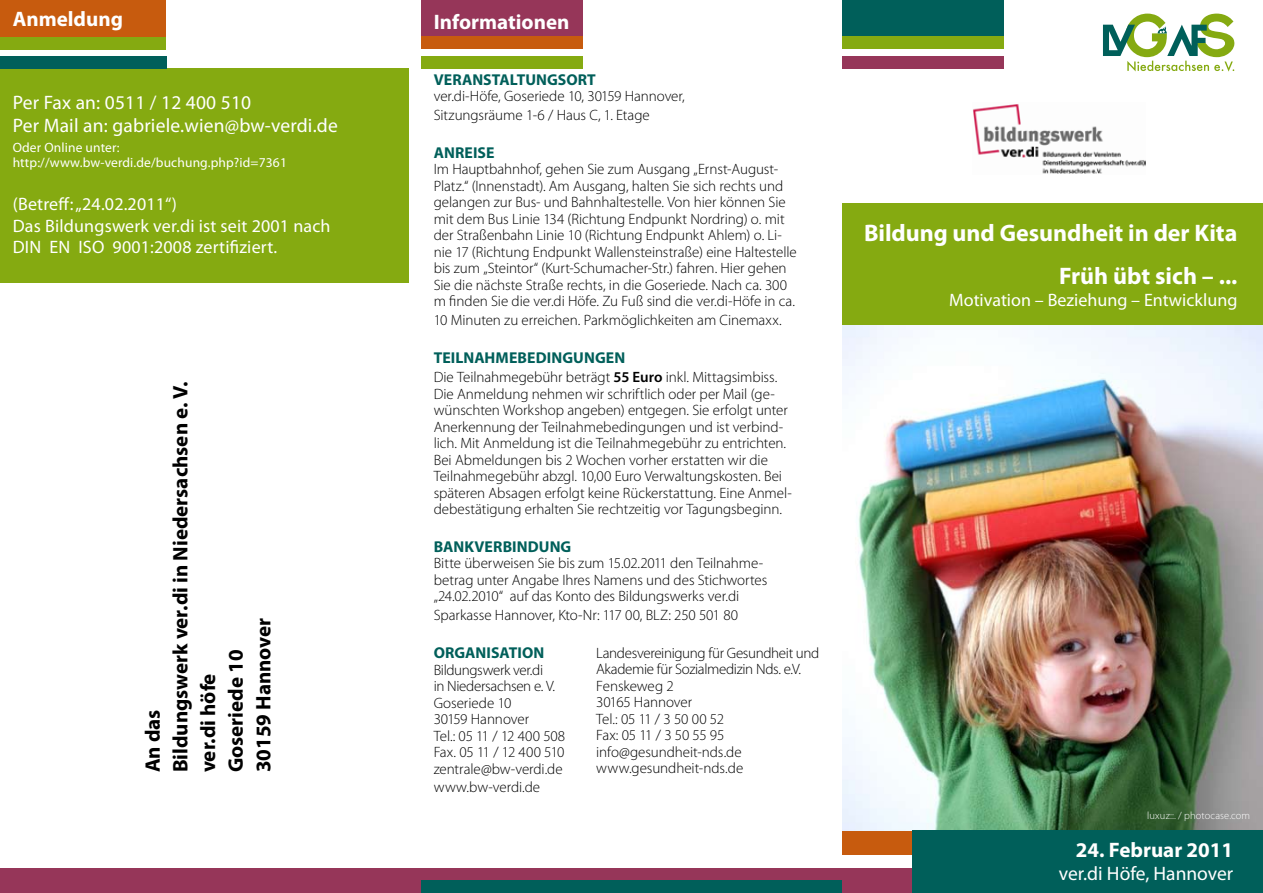
<style>
.page{position:relative;width:1263px;height:893px;background:#fff}
.page>*{position:absolute;margin:0;border:0;box-sizing:border-box;transform-origin:0 0}
.t1{font:700 24px/43.2px "Myriad Pro";color:#fff;text-align:right}
.t2{font:700 21px/27.6px "Myriad Pro";color:#000}
.t3{font:700 21px "Myriad Pro";color:#fff}
.t4{font:19.5px/23.4px "Myriad Pro";letter-spacing:.01em;color:#fff}
.t5{font:18px/21.6px "Myriad Pro";letter-spacing:.01em;color:#fff}
.t6{font:700 15.75px "Myriad Pro";letter-spacing:.01em;color:#005f5a}
.t7{font:300 15px/16.5px "Myriad Pro";letter-spacing:-.005em;color:#000}
.t8{font:13.5px/15px "Myriad Pro";letter-spacing:.01em;color:#fff}
.t9{font:300 10.5px "Myriad Pro";letter-spacing:.015em;color:#fff}
.s1{font-weight:600}
</style>
<div class="page">
<div style="left:0;top:68px;width:408px;height:215px;background:#85aa11"></div>
<div style="left:421px;top:0;width:162px;height:37px;background:#963659"></div>
<div style="left:0;top:0;width:166px;height:37px;background:#c75b0e"></div>
<div style="left:421px;top:56px;width:162px;height:13px;background:#85aa11"></div>
<div style="left:0;top:37px;width:166px;height:13px;background:#85aa11"></div>
<div style="left:0;top:56px;width:166px;height:13px;background:#005f5a"></div>
<div style="left:421px;top:36px;width:162px;height:13px;background:#c75b0e"></div>
<svg style="left:1103px;top:14px;width:131px;height:58px"></svg>
<img style="left:842px;top:325px;width:421px;height:506px">
<div style="left:842px;top:868px;width:72px;height:25px;background:#963659"></div>
<div style="left:842px;top:204px;width:421px;height:121px;background:#85aa11"></div>
<div style="left:0;top:868px;width:842px;height:25px;background:#963659"></div>
<div style="left:421px;top:881px;width:421px;height:12px;background:#005f5a"></div>
<div style="left:842px;top:0;width:161px;height:37px;background:#005f5a"></div>
<div style="left:842px;top:56px;width:161px;height:13px;background:#963659"></div>
<div style="left:842px;top:36px;width:161px;height:13px;background:#85aa11"></div>
<div style="left:842px;top:831px;width:72px;height:23px;background:#c75b0e"></div>
<div style="left:913px;top:831px;width:350px;height:62px;background:#005f5a"></div>
<img style="left:973px;top:104px;width:172px;height:70px">
<h2 class="t3" style="left:13px;top:6px;width:112px">ANMELDUNG</h2>
<h2 class="t3" style="left:434px;top:8px;width:137px">INFORMATIONEN</h2>
<h3 class="t4" style="left:13px;top:90px;width:327px">Per Fax an: 0511 / 12 400 510<br>Per Mail an: gabriele.wien@bw-verdi.de</h3>
<p class="t8" style="left:13px;top:140px;width:276px">Oder Online unter: http://www.bw-verdi.de/buchung.php?id=7361</p>
<p class="t5" style="left:13px;top:193px;width:319px">(Betreff: „24.02.2011“)<br>Das Bildungswerk ver.di ist seit 2001 nach<br>DIN EN ISO 9001:2008 zertifiziert.</p>
<h2 class="t2" style="left:138px;top:772px;width:392px;rotate:-90deg">AN DAS<br>BILDUNGSWERK VER.DI IN NIEDERSACHSEN E. V.<br>VER.DI HÖFE<br>GOSERIEDE 10<br>30159 HANNOVER</h2>
<p class="t6" style="left:434px;top:69px;width:164px">VERAN STALTUNGSORT</p>
<p class="t7" style="left:434px;top:87px;width:253px;line-height:18.9px">ver.di-Höfe, Goseriede 10, 30159 Hannover,<br>Sitzungsräume 1-6 / Haus C, 1. Etage</p>
<p class="t6" style="left:434px;top:142px;width:62px">ANREISE</p>
<p class="t7" style="left:434px;top:161px;width:365px">Im Hauptbahnhof, gehen Sie zum Ausgang „Ernst-August-Platz.“ (Innenstadt). Am Ausgang, halten Sie sich rechts und gelangen zur Bus- und Bahnhaltestelle. Von hier können Sie mit dem Bus Linie 134 (Richtung Endpunkt Nordring) o. mit der Straßenbahn Linie 10 (Richtung Endpunkt Ahlem) o. Li&shy;nie 17 (Richtung Endpunkt Wallensteinstraße) eine Haltestelle bis zum „Steintor“ (Kurt-Schumacher-Str.) fahren. Hier gehen Sie die nächste Straße rechts, in die Goseriede. Nach ca. 300 m finden Sie die ver.di Höfe. Zu Fuß sind die ver.di-Höfe in ca.</p>
<p class="t7" style="left:434px;top:312px;width:349px">10 Minuten zu erreichen. Parkmöglichkeiten am Cinemaxx.</p>
<p class="t6" style="left:434px;top:347px;width:41px">TEILNAH</p>
<p class="t6" style="left:496px;top:347px;width:129px">MEBEDINGUNGEN</p>
<p class="t7" style="left:434px;top:369px;width:360px">Die Teilnahmegebühr beträgt <span class="s1">55 Euro</span> inkl. Mittagsimbiss.<br>Die Anmeldung nehmen wir schriftlich oder per Mail (ge&shy;wünschten Workshop angeben) entgegen. Sie erfolgt unter Anerkennung der Teilnahmebedingungen und ist verbind&shy;lich. Mit Anmeldung ist die Teilnahmegebühr zu entrichten.<br>Bei Abmeldungen bis 2 Wochen vorher erstatten wir die Teilnahmegebühr abzgl. 10,00 Euro Verwaltungskosten. Bei späteren Absagen erfolgt keine Rückerstattung. Eine Anmel&shy;debestätigung erhalten Sie rechtzeitig vor Tagungsbeginn.</p>
<p class="t6" style="left:434px;top:536px;width:127px">BAN KVERBIN DUNG</p>
<p class="t7" style="left:434px;top:555px;width:335px">Bitte überweisen Sie bis zum 15.02.2011 den Teilnahme&shy;betrag unter Angabe Ihres Namens und des Stichwortes „24.02.2010“ auf das Konto des Bildungswerks ver.di</p>
<p class="t7" style="left:434px;top:607px;width:306px">Sparkasse Hannover, Kto-Nr: 117 00, BLZ: 250 501 80</p>
<p class="t6" style="left:434px;top:642px;width:31px">ORGANI</p>
<p class="t6" style="left:491px;top:642px;width:53px">SATION</p>
<p class="t7" style="left:434px;top:661px;width:133px">Bildungswerk ver.di<br>in Niedersachsen e. V.<br>Goseriede 10<br>30159 Hannover<br>Tel.: 05 11 / 12 400 508<br>Fax. 05 11 / 12 400 510 zentrale@bw-verdi.de</p>
<p class="t7" style="left:434px;top:778px;width:108px">www.bw-verdi.de</p>
<p class="t7" style="left:596px;top:645px;width:225px">Landesvereinigung für Gesundheit und<br>Akademie für Sozialmedizin Nds. e.V.<br>Fenskeweg 2<br>30165 Hannover<br>Tel.: 05 11 / 3 50 00 52<br>Fax: 05 11 / 3 50 55 95 info@gesundheit-nds.de www.gesundheit-nds.de</p>
<h1 class="t1" style="left:864px;top:210px;width:375px">BILDUNG UND GESUNDHEIT IN DER KITA<br>FRÜH ÜBT SICH – ...</h1>
<p class="t5" style="left:949px;top:288px;width:290px">Motivation – Beziehung – Entwicklung</p>
<p class="t9" style="left:1147px;top:809px;width:104px">luxuz::. / photocase.com</p>
<h2 class="t3" style="left:1076px;top:836px;width:159px">24. FEBRUAR 2011</h2>
<h3 class="t4" style="left:1059px;top:862px;width:176px">ver.di Höfe, Hannover</h3>
</div>
